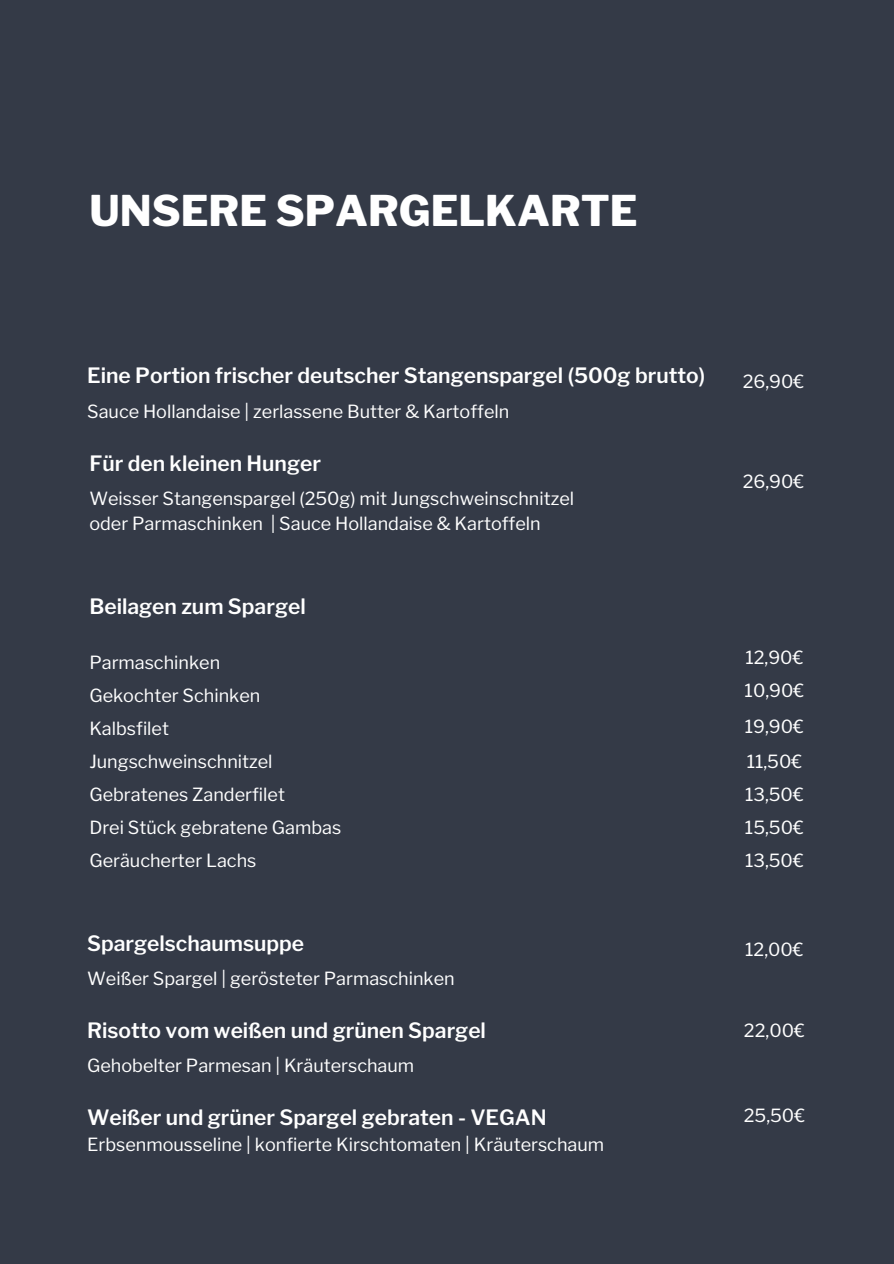
<style>
.page{position:relative;width:894px;height:1264px;background:#fff}
.page>*{position:absolute;margin:0;border:0;box-sizing:border-box;transform-origin:0 0}
.t1{font:800 42px "Libre Franklin";color:#fff}
.t2{font:600 21px "Libre Franklin";color:#fff}
.t3{font:18px "Libre Franklin";color:#fff}
</style>
<div class="page">
<div style="left:0;top:0;width:893px;height:1263px;background:#343a47"></div>
<h1 class="t1" style="left:89px;top:185px;width:549px">UNSERE SPARGELKARTE</h1>
<h2 class="t2" style="left:87px;top:363px;width:619px">Eine Portion frischer deutscher Stangenspargel (500g brutto)</h2>
<p class="t3" style="left:87px;top:400px;width:423px">Sauce Hollandaise | zerlassene Butter &amp; Kartoffeln</p>
<h2 class="t2" style="left:89px;top:450px;width:233px">Für den kleinen Hunger</h2>
<p class="t3" style="left:89px;top:487px;width:486px">Weisser Stangenspargel (250g) mit Jungschweinschnitzel</p>
<p class="t3" style="left:89px;top:512px;width:452px">oder Parmaschinken | Sauce Hollandaise &amp; Kartoffeln</p>
<h2 class="t2" style="left:89px;top:593px;width:218px">Beilagen zum Spargel</h2>
<p class="t3" style="left:89px;top:652px;width:132px">Parmaschinken</p>
<p class="t3" style="left:89px;top:685px;width:172px">Gekochter Schinken</p>
<p class="t3" style="left:89px;top:718px;width:81px">Kalbsfilet</p>
<p class="t3" style="left:89px;top:751px;width:185px">Jungschweinschnitzel</p>
<p class="t3" style="left:89px;top:784px;width:197px">Gebratenes Zanderfilet</p>
<p class="t3" style="left:89px;top:816px;width:253px">Drei Stück gebratene Gambas</p>
<p class="t3" style="left:89px;top:849px;width:168px">Geräucherter Lachs</p>
<p class="t2" style="left:87px;top:930px;width:218px">Spargelschaumsuppe</p>
<p class="t3" style="left:87px;top:967px;width:369px">Weißer Spargel | gerösteter Parmaschinken</p>
<p class="t2" style="left:87px;top:1017px;width:400px">Risotto vom weißen und grünen Spargel</p>
<p class="t3" style="left:87px;top:1055px;width:328px">Gehobelter Parmesan | Kräuterschaum</p>
<p class="t2" style="left:87px;top:1104px;width:461px">Weißer und grüner Spargel gebraten - VEGAN</p>
<p class="t3" style="left:87px;top:1133px;width:518px">Erbsenmousseline | konfierte Kirschtomaten | Kräuterschaum</p>
<h2 class="t3" style="left:742px;top:370px;width:63px">26,90€</h2>
<p class="t3" style="left:742px;top:470px;width:63px">26,90€</p>
<h2 class="t3" style="left:745px;top:647px;width:59px">12,90€</h2>
<p class="t3" style="left:744px;top:680px;width:61px">10,90€</p>
<p class="t3" style="left:744px;top:715px;width:61px">19,90€</p>
<p class="t3" style="left:746px;top:751px;width:57px">11,50€</p>
<p class="t3" style="left:744px;top:784px;width:60px">13,50€</p>
<p class="t3" style="left:744px;top:816px;width:60px">15,50€</p>
<p class="t3" style="left:744px;top:849px;width:60px">13,50€</p>
<p class="t3" style="left:745px;top:938px;width:60px">12,00€</p>
<p class="t3" style="left:743px;top:1019px;width:62px">22,00€</p>
<p class="t3" style="left:743px;top:1104px;width:63px">25,50€</p>
</div>
